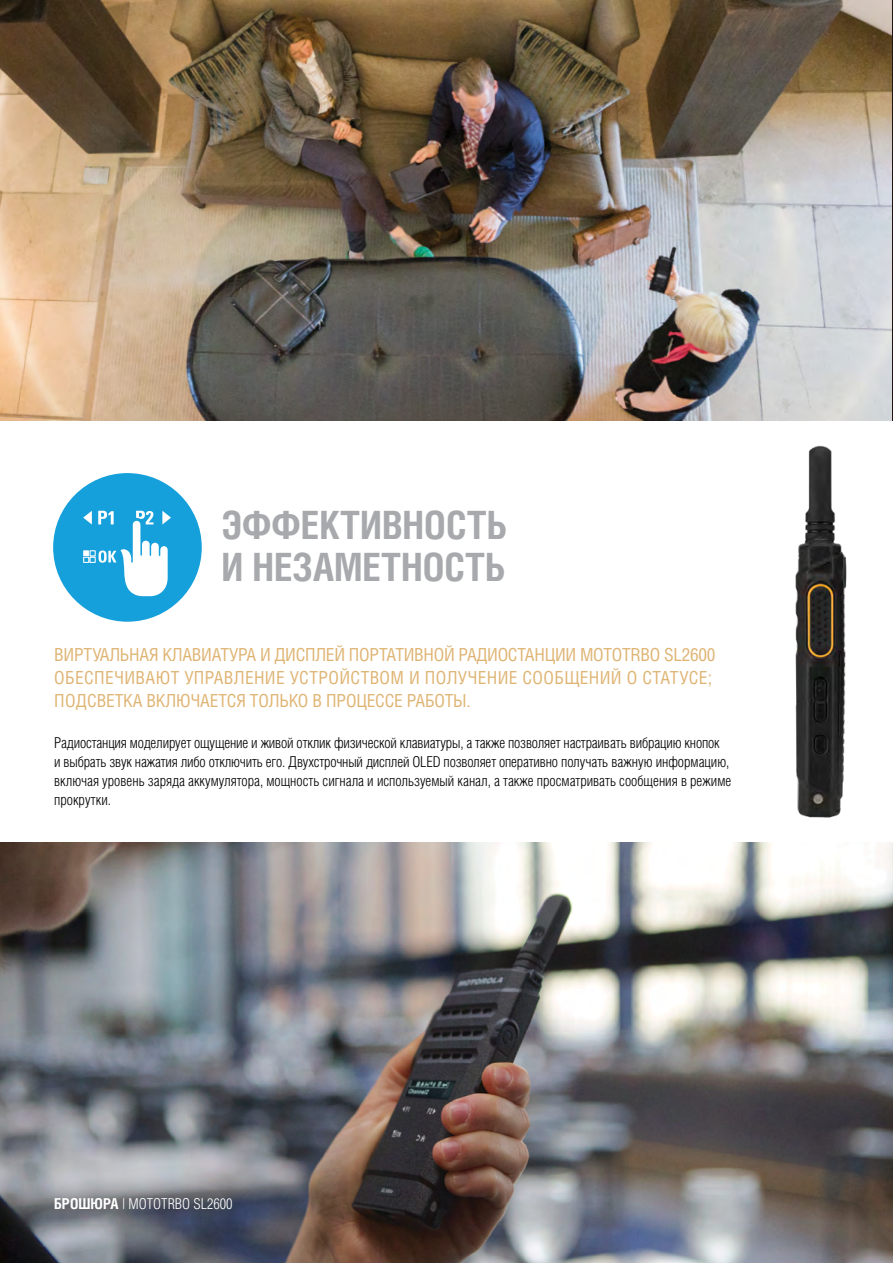
<style>
.page{position:relative;width:893px;height:1263px;background:#fff}
.page>*{position:absolute;margin:0;border:0;box-sizing:border-box;transform-origin:0 0}
.t1{font:700 39px/42px "Helios Cond C";color:#a7a9ac}
.t2{font:18px/23.2px "Helios Cond C";letter-spacing:-.01em;color:#dfb473}
.t3{font:15px/19.2px "Helios Cond Light C";letter-spacing:-.01em;color:#000}
.t4{font:15px "Helios Cond Light C";color:#fff}
.s1{font-family:"Helios Cond C";font-weight:700}
</style>
<div class="page">
<img style="left:0;top:0;width:892px;height:421px">
<hr style="left:892px;top:0;width:1px;height:1263px;background:#261311">
<img style="left:0;top:842px;width:893px;height:421px">
<div style="left:0;top:421px;width:893px;height:421px;background:#fff"></div>
<div style="left:53px;top:473px;width:149px;height:149px;background:#16a0db;border-radius:50%"></div>
<svg style="left:83px;top:511px;width:88px;height:86px"></svg>
<img style="left:750px;top:404px;width:141px;height:442px">
<p class="t1" style="left:221px;top:503px;width:288px">ЭФФЕКТИВНОСТЬ<br>И НЕЗАМЕТНОСТЬ</p>
<p class="t2" style="left:54px;top:642px;width:663px">ВИРТУАЛЬНАЯ КЛАВИАТУРА И ДИСПЛЕЙ ПОРТАТИВНОЙ РАДИОСТАНЦИИ MOTOTRBO SL2600<br>ОБЕСПЕЧИВАЮТ УПРАВЛЕНИЕ УСТРОЙСТВОМ И ПОЛУЧЕНИЕ СООБЩЕНИЙ О СТАТУСЕ;<br>ПОДСВЕТКА ВКЛЮЧАЕТСЯ ТОЛЬКО В ПРОЦЕССЕ РАБОТЫ.</p>
<p class="t3" style="left:54px;top:733px;width:679px">Радиостанция моделирует ощущение и живой отклик физической клавиатуры, а также позволяет настраивать вибрацию кнопок<br>и выбрать звук нажатия либо отключить его. Двухстрочный дисплей OLED позволяет оперативно получать важную информацию, включая уровень заряда аккумулятора, мощность сигнала и используемый канал, а также просматривать сообщения в режиме прокрутки.</p>
<p class="t4" style="left:54px;top:1195px;width:180px"><span class="s1">БРОШЮРА</span> | MOTOTRBO SL2600</p>
</div>
